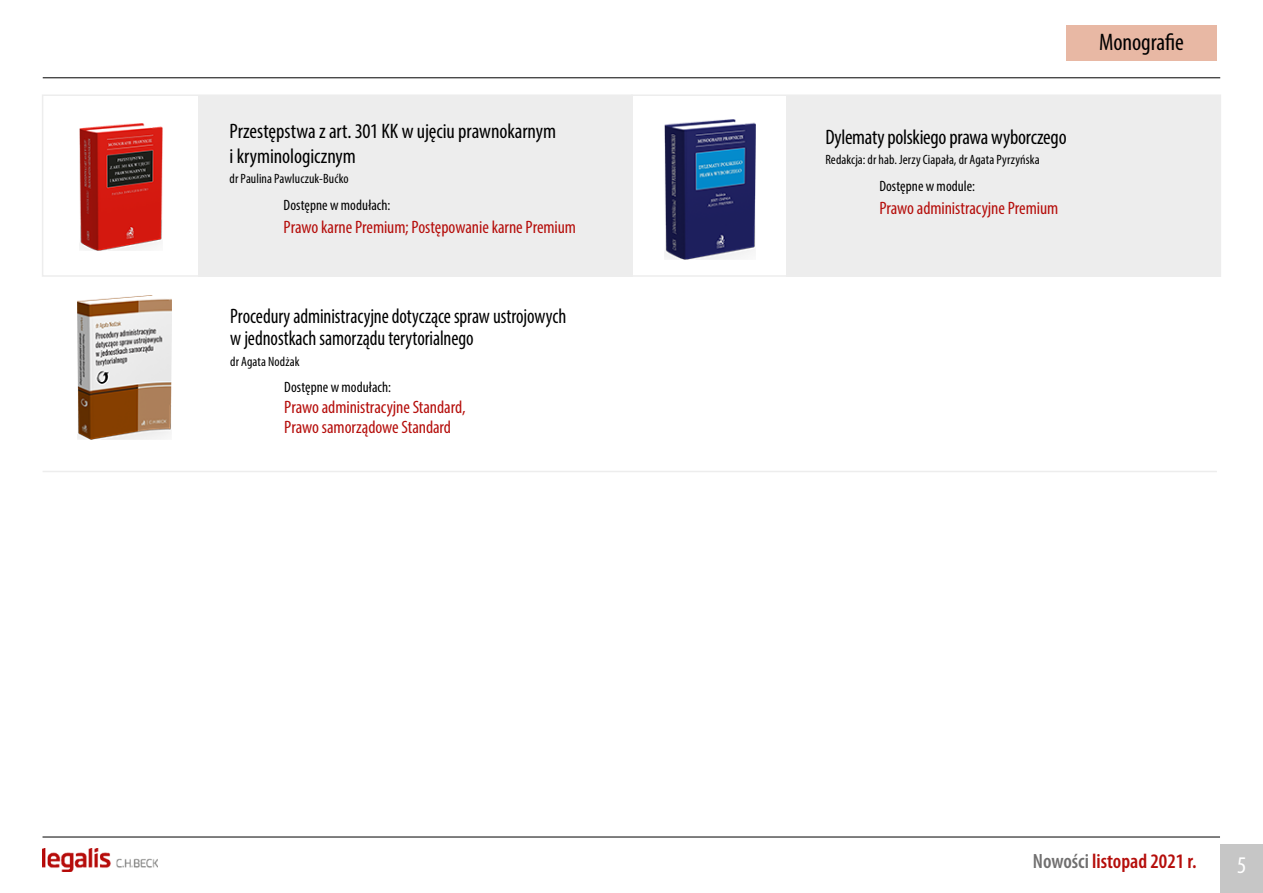
<style>
.page{position:relative;width:1263px;height:893px;background:#fff}
.page>*{position:absolute;margin:0;border:0;box-sizing:border-box;transform-origin:0 0}
.t1{font:condensed 24px "Myriad Pro";letter-spacing:-.005em;color:#000}
.t2{font:condensed 24px "Myriad Pro";color:#fff}
.t3{font:condensed 21px/25.2px "Myriad Pro";letter-spacing:-.005em;color:#000}
.t4{font:condensed 21px/22.5px "Myriad Pro";letter-spacing:-.005em;color:#000;scale:.93 1}
.t5{font:600 condensed 20.7px "Myriad Pro";color:#b50e0b}
.t6{font:condensed 18px/19.5px "Myriad Pro";letter-spacing:-.005em;color:#b50e0b}
.t7{font:condensed 15px "Myriad Pro";letter-spacing:.005em;color:#000}
.t8{font:condensed 13.5px "Myriad Pro";letter-spacing:.005em;color:#000}
.s1{color:#706f6f}
</style>
<div class="page">
<hr style="left:43px;top:837px;width:1177px;height:1px;background:#000">
<hr style="left:43px;top:78px;width:1177px;height:1px;background:#000">
<div style="left:1220px;top:845px;width:43px;height:48px;background:#c6c6c6"></div>
<img style="left:43px;top:848px;width:115px;height:24px">
<div style="left:42px;top:94px;width:591px;height:183px;border:2px solid #ededed"></div>
<div style="left:198px;top:96px;width:435px;height:181px;background:#ededed"></div>
<div style="left:787px;top:96px;width:434px;height:181px;background:#ededed"></div>
<hr style="left:43px;top:471px;width:1174px;height:1px;background:#ededed">
<div style="left:1066px;top:26px;width:151px;height:35px;background:#e8b8a4"></div>
<img style="left:79px;top:124px;width:84px;height:127px">
<img style="left:664px;top:120px;width:92px;height:139px">
<img style="left:77px;top:295px;width:94px;height:145px">
<p class="t3" style="left:230px;top:118px;width:328px">Przestępstwa z art. 301 KK w ujęciu prawnokarnym i kryminologicznym</p>
<p class="t8" style="left:230px;top:171px;width:120px">dr Paulina Pawluczuk-Bućko</p>
<p class="t7" style="left:284px;top:196px;width:108px">Dostępne w modułach:</p>
<p class="t6" style="left:284px;top:217px;width:294px">Prawo karne Premium; Postępowanie karne Premium</p>
<p class="t4" style="left:230px;top:304px;width:363px">Procedury administracyjne dotyczące spraw ustrojowych w jednostkach samorządu terytorialnego</p>
<p class="t8" style="left:230px;top:353px;width:71px">dr Agata Nodżak</p>
<p class="t7" style="left:284px;top:378px;width:108px">Dostępne w modułach:</p>
<p class="t6" style="left:284px;top:397px;width:183px">Prawo administracyjne Standard,<br>Prawo samorządowe Standard</p>
<p class="t3" style="left:825px;top:124px;width:243px">Dylematy polskiego prawa wyborczego</p>
<p class="t8" style="left:825px;top:152px;width:216px">Redakcja: dr hab. Jerzy Ciapała, dr Agata Pyrzyńska</p>
<p class="t7" style="left:879px;top:177px;width:97px">Dostępne w module:</p>
<p class="t6" style="left:879px;top:198px;width:180px">Prawo administracyjne Premium</p>
<h1 class="t1" style="left:1099px;top:28px;width:86px">Monografie</h1>
<p class="t5" style="left:1033px;top:850px;width:165px"><span class="s1">Nowości</span> listopad 2021 r.</p>
<h1 class="t2" style="left:1237px;top:851px;width:11px">5</h1>
</div>
